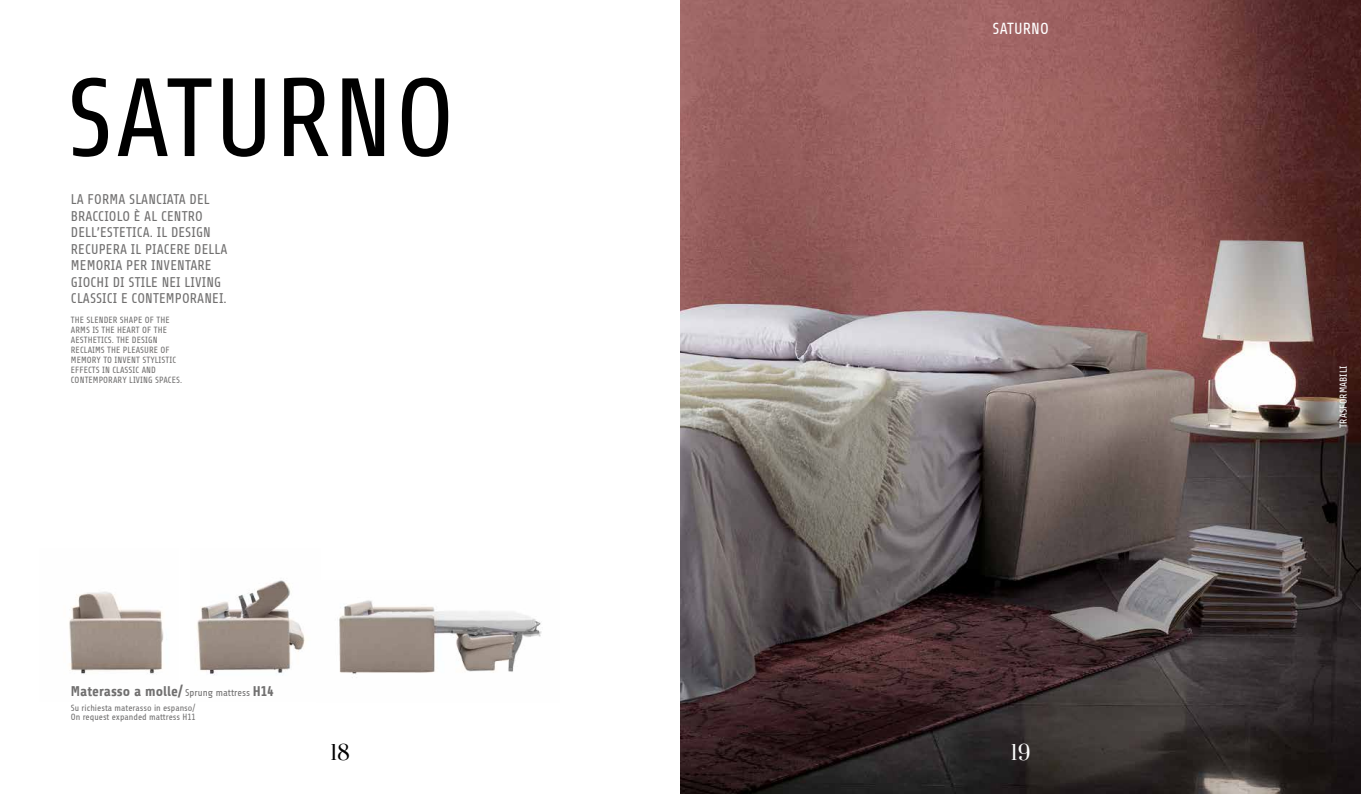
<style>
.page{position:relative;width:1361px;height:794px;background:#fff}
.page>*{position:absolute;margin:0;border:0;box-sizing:border-box;transform-origin:0 0}
.t1{font:110.9px "Share";letter-spacing:.01em;color:#000}
.t2{font:20px "Prata";color:#000}
.t3{font:20px "Prata";color:#fff}
.t4{font:16px "Share";letter-spacing:.01em;color:#fff}
.t5{font:14px/16.5px "Share";letter-spacing:.01em;color:#706f6f}
.t6{font:700 14px "Share";color:#706f6f}
.t7{font:10px "Share";letter-spacing:.01em;color:#fff}
.t8{font:9px/10px "Share";letter-spacing:.01em;color:#706f6f}
.s1{font-weight:400;font-size:10px}
</style>
<div class="page">
<img style="left:680px;top:0;width:681px;height:794px">
<img style="left:339px;top:600px;width:203px;height:78px">
<img style="left:196px;top:580px;width:109px;height:95px">
<img style="left:69px;top:592px;width:98px;height:83px">
<h1 class="t1" style="left:66px;top:61px;width:391px">SATURNO</h1>
<h3 class="t5" style="left:71px;top:192px;width:158px">LA FORMA SLANCIATA DEL<br>BRACCIOLO È AL CENTRO<br>DELL’ESTETICA. IL DESIGN<br>RECUPERA IL PIACERE DELLA<br>MEMORIA PER INVENTARE<br>GIOCHI DI STILE NEI LIVING<br>CLASSICI E CONTEMPORANEI.</h3>
<p class="t8" style="left:71px;top:315px;width:113px">THE SLENDER SHAPE OF THE<br>ARMS IS THE HEART OF THE<br>AESTHETICS. THE DESIGN<br>RECLAIMS THE PLEASURE OF<br>MEMORY TO INVENT STYLISTIC<br>EFFECTS IN CLASSIC AND<br>CONTEMPORARY LIVING SPACES.</p>
<h3 class="t6" style="left:71px;top:683px;width:204px">Materasso a molle/ <span class="s1">Sprung mattress</span> H14</h3>
<p class="t8" style="left:71px;top:703px;width:126px;line-height:9px">Su richiesta materasso in espanso/<br>On request expanded mattress H11</p>
<h3 class="t4" style="left:992px;top:20px;width:58px">SATURNO</h3>
<h2 class="t2" style="left:330px;top:740px;width:21px">18</h2>
<h2 class="t3" style="left:1011px;top:740px;width:21px">19</h2>
<p class="t7" style="left:1338px;top:428px;width:64px;rotate:-90deg">TRASFORMABILI</p>
</div>
